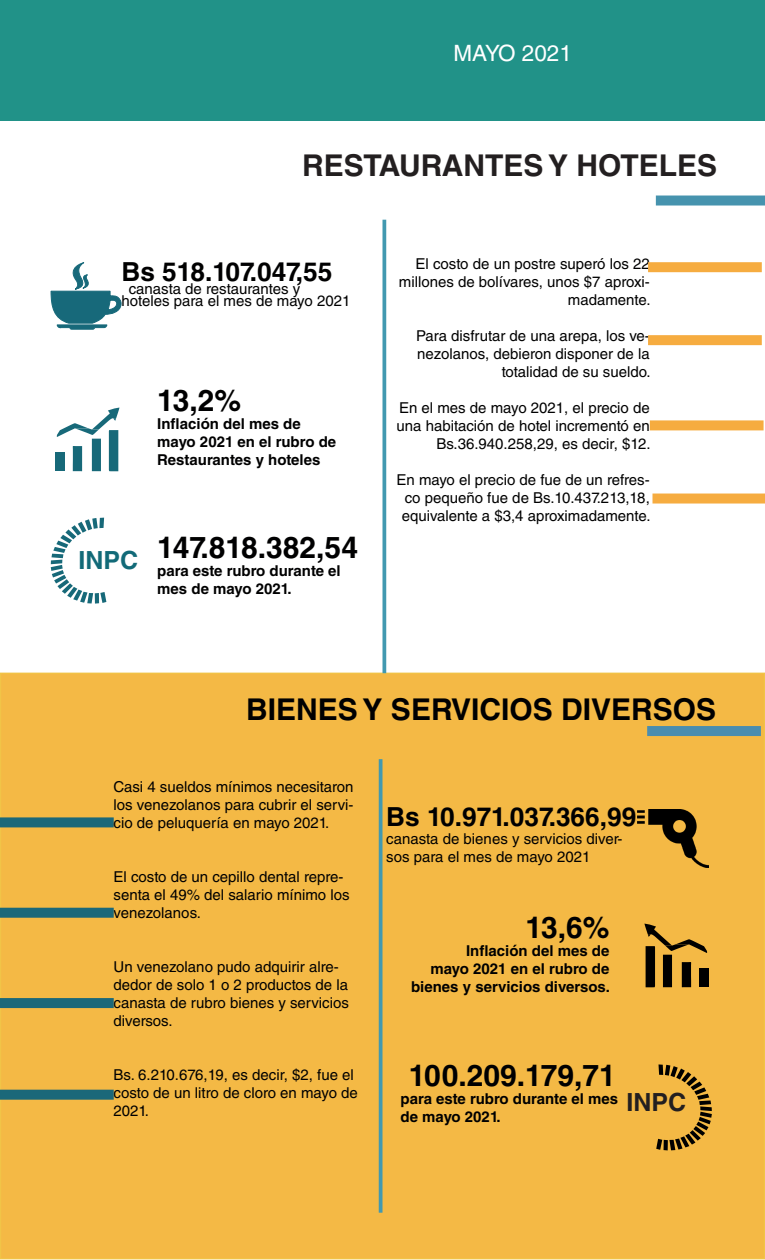
<style>
.page{position:relative;width:765px;height:1260px;background:#fff}
.page>*{position:absolute;margin:0;border:0;box-sizing:border-box;transform-origin:0 0}
.t1{font:700 30px "Helvetica LT Std";color:#000001}
.t2{font:700 30px "Helvetica LT Std";color:#231f20}
.t3{font:700 26.25px "Helvetica LT Std";color:#000001}
.t4{font:700 25px "Helvetica LT Std";color:#231f20}
.t5{font:700 25px "Helvetica LT Std";color:#126a78}
.t6{font:22.5px "Helvetica LT Std";color:#fff}
.t7{font:15px/18px "Helvetica LT Std";color:#000001}
.t8{font:700 15px/18px "Helvetica LT Std";color:#000001}
</style>
<div class="page">
<div style="left:1px;top:673px;width:763px;height:586px;background:#f4b945"></div>
<div style="left:647px;top:726px;width:114px;height:10px;background:#4a8daf"></div>
<div style="left:0;top:0;width:765px;height:120px;background:#219288"></div>
<div style="left:656px;top:196px;width:109px;height:10px;background:#4693ae"></div>
<svg style="left:382px;top:220px;width:4px;height:453px;background:#59a5b9"></svg>
<hr style="left:379px;top:759px;width:3px;height:454px;background:#4299b0">
<svg style="left:644px;top:924px;width:63px;height:63px"></svg>
<div style="left:699px;top:968px;width:9px;height:19px;background:#000"></div>
<svg style="left:656px;top:1064px;width:56px;height:86px"></svg>
<svg style="left:57px;top:408px;width:62px;height:63px"></svg>
<div style="left:56px;top:452px;width:9px;height:19px;background:#176979"></div>
<svg style="left:51px;top:518px;width:55px;height:86px"></svg>
<svg style="left:51px;top:263px;width:70px;height:67px"></svg>
<div style="left:648px;top:262px;width:114px;height:10px;background:#f6ac40"></div>
<div style="left:650px;top:420px;width:114px;height:10px;background:#f6ac40"></div>
<div style="left:653px;top:494px;width:112px;height:10px;background:#f6ac40"></div>
<div style="left:0;top:817px;width:114px;height:10px;background:#1b6879"></div>
<div style="left:0;top:998px;width:114px;height:10px;background:#1b6879"></div>
<div style="left:0;top:1090px;width:114px;height:10px;background:#1b6879"></div>
<div style="left:0;top:908px;width:114px;height:10px;background:#1b6879"></div>
<img style="left:637px;top:810px;width:71px;height:57px">
<div style="left:648px;top:335px;width:114px;height:10px;background:#f6ac40"></div>
<p class="t6" style="left:454px;top:40px;width:120px">MAYO 2021</p>
<p class="t2" style="left:302px;top:147px;width:416px">RESTAURANTES Y HOTELES</p>
<p class="t3" style="left:121px;top:256px;width:212px">Bs 518.107.047,55</p>
<p class="t7" style="left:129px;top:279px;width:173px">canasta de restaurantes y</p>
<p class="t7" style="left:121px;top:292px;width:230px">hoteles para el mes de mayo 2021</p>
<p class="t1" style="left:157px;top:382px;width:85px">13,2%</p>
<p class="t8" style="left:157px;top:414px;width:145px">Inflación del mes de</p>
<p class="t8" style="left:157px;top:432px;width:180px">mayo 2021 en el rubro de<br>Restaurantes y hoteles</p>
<p class="t5" style="left:79px;top:545px;width:61px">INPC</p>
<p class="t1" style="left:157px;top:529px;width:202px">147.818.382,54</p>
<p class="t8" style="left:157px;top:561px;width:185px">para este rubro durante el mes de mayo 2021.</p>
<p class="t7" style="left:399px;top:254px;width:253px;text-align:right">El costo de un postre superó los 22 millones de bolívares, unos $7 aproxi&shy;madamente.</p>
<p class="t7" style="left:416px;top:326px;width:236px;text-align:right">Para disfrutar de una arepa, los ve&shy;nezolanos, debieron disponer de la totalidad de su sueldo.</p>
<p class="t7" style="left:397px;top:398px;width:256px;text-align:right">En el mes de mayo 2021, el precio de una habitación de hotel incrementó en<br>Bs.36.940.258,29, es decir, $12.</p>
<p class="t7" style="left:397px;top:470px;width:256px;text-align:center">En mayo el precio de fue de un refres&shy;co pequeño fue de Bs.10.437.213,18, equivalente a $3,4 aproximadamente.</p>
<p class="t1" style="left:246px;top:692px;width:472px">BIENES Y SERVICIOS DIVERSOS</p>
<p class="t7" style="left:114px;top:777px;width:242px;text-align:justify">Casi 4 sueldos mínimos necesitaron los venezolanos para cubrir el servi&shy;cio de peluquería en mayo 2021.</p>
<p class="t7" style="left:114px;top:867px;width:237px">El costo de un cepillo dental repre&shy;senta el 49% del salario mínimo los venezolanos.</p>
<p class="t7" style="left:114px;top:957px;width:237px">Un venezolano pudo adquirir alre&shy;dedor de solo 1 o 2 productos de la canasta de rubro bienes y servicios diversos.</p>
<p class="t7" style="left:114px;top:1065px;width:246px">Bs. 6.210.676,19, es decir, $2, fue el costo de un litro de cloro en mayo de<br>2021.</p>
<p class="t3" style="left:386px;top:801px;width:252px">Bs 10.971.037.366,99</p>
<p class="t7" style="left:386px;top:830px;width:238px">canasta de bienes y servicios diver&shy;sos para el mes de mayo 2021</p>
<p class="t1" style="left:525px;top:909px;width:86px">13,6%</p>
<p class="t8" style="left:466px;top:941px;width:145px">Inflación del mes de</p>
<p class="t8" style="left:411px;top:959px;width:200px;text-align:right">mayo 2021 en el rubro de bienes y servicios diversos.</p>
<p class="t1" style="left:409px;top:1057px;width:209px">100.209.179,71</p>
<p class="t8" style="left:401px;top:1089px;width:219px">para este rubro durante el mes de mayo 2021.</p>
<p class="t4" style="left:626px;top:1087px;width:61px">INPC</p>
</div>
